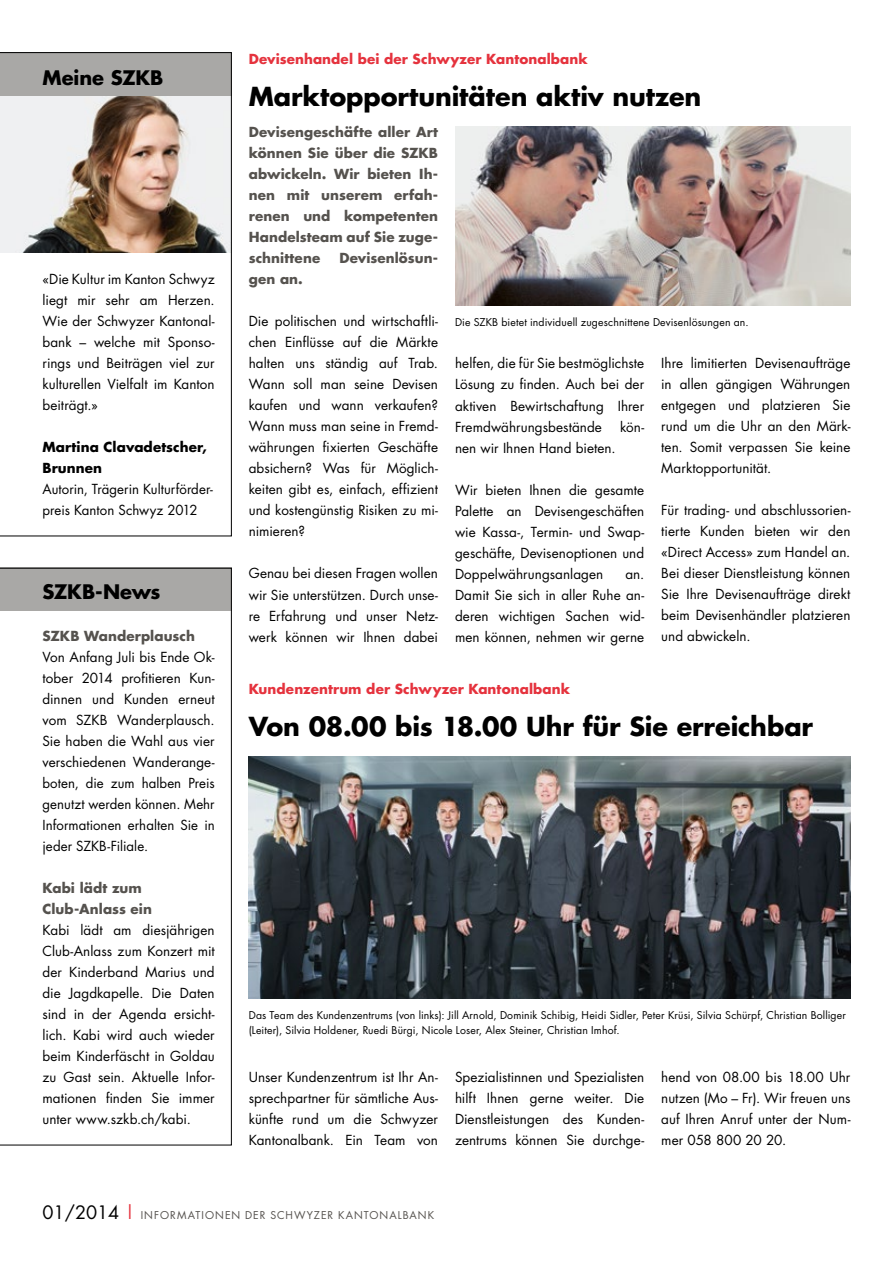
<style>
.page{position:relative;width:893px;height:1263px;background:#fff}
.page>*{position:absolute;margin:0;border:0;box-sizing:border-box;transform-origin:0 0}
.t1{font:700 25.5px "Futura";letter-spacing:-.005em;color:#000}
.t2{font:700 19.5px "Futura";letter-spacing:-.01em;color:#000}
.t3{font:13.5px/21px "Futura";letter-spacing:.005em;color:#000;text-align:justify}
.t4{font:700 13.5px/21px "Futura";letter-spacing:.005em;color:#55524e;text-align:justify}
.t5{font:700 13.5px "Futura";letter-spacing:.005em;color:#e5323d}
.t6{font:700 13.5px/21px "Futura";letter-spacing:.005em;color:#000}
.t7{font:10.5px/15px "Futura";letter-spacing:.01em;color:#000}
.t8{font:10.5px "Futura";letter-spacing:.095em;color:#55524e}
.s1{font-size:18px;color:#000}
.s2{font-size:18px;color:#e5323d}
</style>
<div class="page">
<img style="left:249px;top:757px;width:601px;height:241px">
<svg style="left:0;top:568px;width:232px;height:577px"></svg>
<svg style="left:0;top:52px;width:232px;height:484px"></svg>
<img style="left:455px;top:127px;width:395px;height:178px">
<h2 class="t2" style="left:43px;top:64px;width:122px">Meine SZKB</h2>
<p class="t3" style="left:43px;top:269px;width:174px">«Die Kultur im Kanton Schwyz liegt mir sehr am Herzen.<br>Wie der Schwyzer Kantonal&shy;bank – welche mit Sponso&shy;rings und Beiträgen viel zur kulturellen Vielfalt im Kanton beiträgt.»</p>
<p class="t6" style="left:43px;top:436px;width:166px">Martina Clavadetscher,<br>Brunnen</p>
<p class="t3" style="left:43px;top:479px;width:172px">Autorin, Trägerin Kulturförder&shy;preis Kanton Schwyz 2012</p>
<h2 class="t2" style="left:43px;top:578px;width:120px">SZKB-News</h2>
<p class="t4" style="left:43px;top:625px;width:154px">SZKB Wanderplausch</p>
<p class="t3" style="left:43px;top:647px;width:174px">Von Anfang Juli bis Ende Ok&shy;tober 2014 profitieren Kun&shy;dinnen und Kunden erneut vom SZKB Wanderplausch.<br>Sie haben die Wahl aus vier verschiedenen Wanderange&shy;boten, die zum halben Preis genutzt werden können. Mehr Informationen erhalten Sie in jeder SZKB-Filiale.</p>
<p class="t4" style="left:43px;top:877px;width:111px">Kabi lädt zum<br>Club-Anlass ein</p>
<p class="t3" style="left:43px;top:920px;width:174px">Kabi lädt am diesjährigen Club-Anlass zum Konzert mit der Kinderband Marius und die Jagdkapelle. Die Daten sind in der Agenda ersicht&shy;lich. Kabi wird auch wieder beim Kinderfäscht in Goldau zu Gast sein. Aktuelle Infor&shy;mationen finden Sie immer unter www.szkb.ch/kabi.</p>
<p class="t5" style="left:249px;top:49px;width:341px">Devisenhandel bei der Schwyzer Kantonalbank</p>
<h1 class="t1" style="left:249px;top:78px;width:454px">Marktopportunitäten aktiv nutzen</h1>
<p class="t4" style="left:249px;top:121px;width:191px">Devisengeschäfte aller Art können Sie über die SZKB abwickeln. Wir bieten Ih&shy;nen mit unserem erfah&shy;renen und kompetenten Handelsteam auf Sie zuge&shy;schnittene</p>
<p class="t4" style="left:339px;top:247px;width:99px">Devisenlösun-</p>
<p class="t4" style="left:249px;top:268px;width:56px">gen an.</p>
<p class="t3" style="left:249px;top:311px;width:191px">Die politischen und wirtschaftli&shy;chen Einflüsse auf die Märkte halten uns ständig auf Trab.<br>Wann soll man seine Devisen kaufen und wann verkaufen?<br>Wann muss man seine in Fremd&shy;währungen fixierten Geschäfte absichern? Was für Möglich&shy;keiten gibt es, einfach, effizient und kostengünstig Risiken zu mi&shy;nimieren?</p>
<p class="t3" style="left:249px;top:563px;width:191px">Genau bei diesen Fragen wollen wir Sie unterstützen. Durch unse&shy;re Erfahrung und unser Netz&shy;werk können wir Ihnen dabei</p>
<p class="t7" style="left:455px;top:315px;width:295px">Die SZKB bietet individuell zugeschnittene Devisenlösungen an.</p>
<p class="t3" style="left:455px;top:353px;width:191px">helfen, die für Sie bestmöglichste Lösung zu finden. Auch bei der aktiven Bewirtschaftung Ihrer Fremdwährungsbestände</p>
<p class="t3" style="left:620px;top:416px;width:26px">kön-</p>
<p class="t3" style="left:455px;top:437px;width:162px">nen wir Ihnen Hand bieten.</p>
<p class="t3" style="left:455px;top:479px;width:191px">Wir bieten Ihnen die gesamte Palette an Devisengeschäften wie Kassa-, Termin- und Swap&shy;geschäfte, Devisenoptionen und Doppelwährungsanlagen</p>
<p class="t3" style="left:455px;top:563px;width:191px;text-indent:170px">an.<br>Damit Sie sich in aller Ruhe an&shy;deren wichtigen Sachen wid&shy;men können, nehmen wir gerne</p>
<p class="t3" style="left:661px;top:353px;width:191px">Ihre limitierten Devisenaufträge in allen gängigen Währungen entgegen und platzieren Sie rund um die Uhr an den Märk&shy;ten. Somit verpassen Sie keine Marktopportunität.</p>
<p class="t3" style="left:661px;top:500px;width:191px">Für trading- und abschlussorien&shy;tierte Kunden bieten wir den «Direct Access» zum Handel an.<br>Bei dieser Dienstleistung können Sie Ihre Devisenaufträge direkt beim Devisenhändler platzieren und abwickeln.</p>
<p class="t5" style="left:249px;top:679px;width:323px">Kundenzentrum der Schwyzer Kantonalbank</p>
<h1 class="t1" style="left:249px;top:708px;width:566px">Von 08.00 bis 18.00 Uhr für Sie erreichbar</h1>
<p class="t7" style="left:249px;top:1008px;width:599px">Das Team des Kundenzentrums (von links): Jill Arnold, Dominik Schibig, Heidi Sidler, Peter Krüsi, Silvia Schürpf, Christian Bolliger (Leiter), Silvia Holdener, Ruedi Bürgi, Nicole Loser, Alex Steiner, Christian Imhof.</p>
<p class="t3" style="left:249px;top:1067px;width:191px">Unser Kundenzentrum ist Ihr An&shy;sprechpartner für sämtliche Aus&shy;künfte rund um die Schwyzer Kantonalbank. Ein Team von</p>
<p class="t3" style="left:455px;top:1067px;width:191px">Spezialistinnen und Spezialisten hilft Ihnen gerne weiter. Die Dienstleistungen des Kunden&shy;zentrums können Sie durchge-</p>
<p class="t3" style="left:661px;top:1067px;width:191px">hend von 08.00 bis 18.00 Uhr nutzen (Mo – Fr). Wir freuen uns auf Ihren Anruf unter der Num&shy;mer 058 800 20 20.</p>
<p class="t8" style="left:43px;top:1208px;width:393px"><span class="s1">01/2014</span> <span class="s2">|</span> INFORMATIONEN DER SCHWYZER KANTONALBANK</p>
</div>
